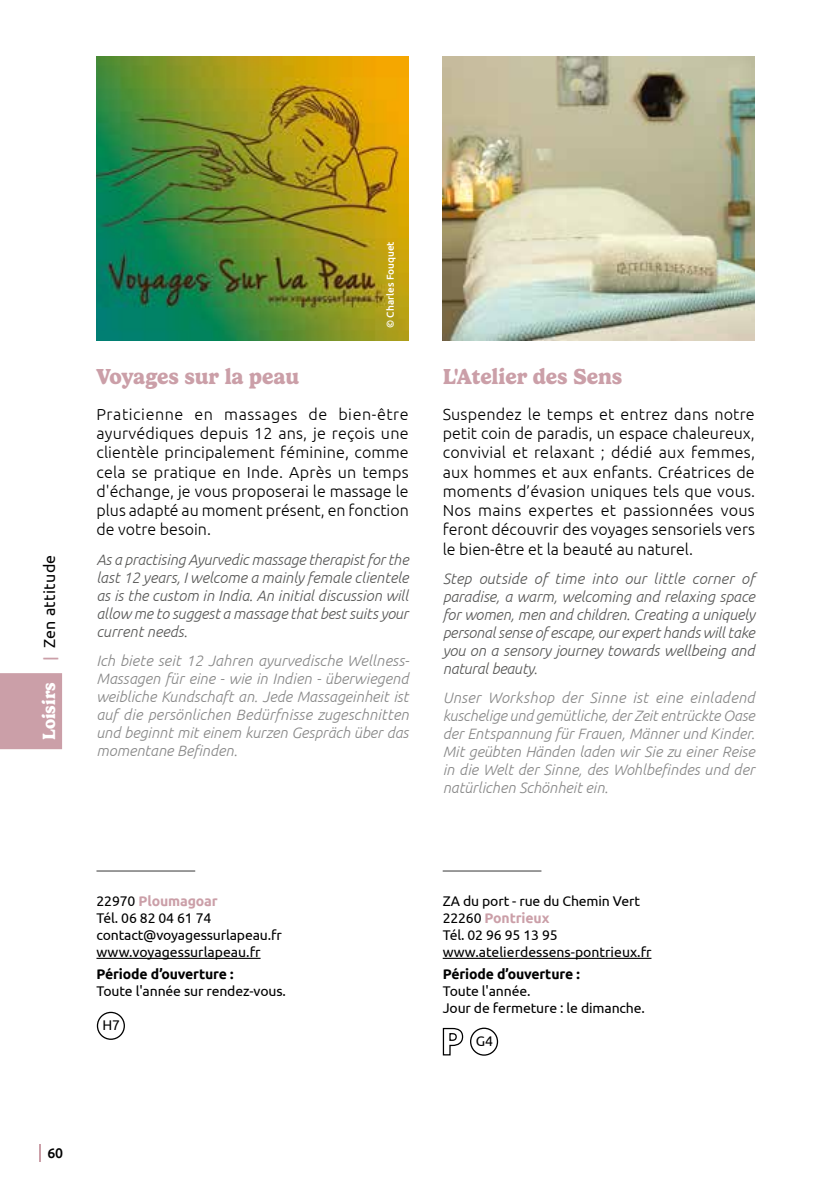
<style>
.page{position:relative;width:840px;height:1191px;background:#fff}
.page>*{position:absolute;margin:0;border:0;box-sizing:border-box;transform-origin:0 0}
.t1{font:700 22px "Gelica";letter-spacing:-.005em;color:#cb9fa8}
.t2{font:300 16px/19.2px "Ubuntu";color:#000;text-align:justify}
.t3{font:16px "Ubuntu";letter-spacing:.02em;color:#000}
.t4{font:italic 300 15px/18px "Ubuntu";color:#878787;text-align:justify}
.t5{font:italic 300 15px/18px "Ubuntu";letter-spacing:-.005em;color:#575756;text-align:justify}
.t6{font:14px/16.8px "Ubuntu";letter-spacing:-.01em;color:#000}
.t7{font:700 14px "Ubuntu";letter-spacing:-.01em;color:#000}
.t8{font:500 14px "Ubuntu";color:#000}
.t9{font:500 10px "Ubuntu";color:#fff}
.s1{font-family:"Gelica";font-weight:700;font-size:18px;color:#fff}
.s2{font-family:"Gelica";font-weight:700;color:#cb9fa8}
.s3{font-weight:700;color:#cb9fa8}
</style>
<div class="page">
<div style="left:0;top:673px;width:62px;height:76px;background:#cb9fa8"></div>
<img style="left:96px;top:57px;width:312px;height:283px">
<hr style="left:96px;top:957px;width:164px;height:2px;background:#000">
<hr style="left:96px;top:870px;width:99px;height:1px;background:#373636">
<div style="left:97px;top:1011px;width:28px;height:28px;border:1px solid #000;border-radius:50%"></div>
<hr style="left:442px;top:957px;width:209px;height:2px;background:#000">
<hr style="left:442px;top:870px;width:99px;height:1px;background:#373636">
<svg style="left:442px;top:1027px;width:21px;height:28px"></svg>
<div style="left:469px;top:1027px;width:29px;height:28px;border:1px solid #000;border-radius:50%"></div>
<img style="left:442px;top:57px;width:312px;height:283px">
<svg style="left:40px;top:1144px;width:1px;height:17px"></svg>
<p class="t3" style="left:40px;top:740px;width:187px;rotate:-90deg"><span class="s1">Loisirs</span> <span class="s2">|</span> Zen attitude</p>
<p class="t9" style="left:383px;top:328px;width:88px;rotate:-90deg">© Charles Fouquet</p>
<h1 class="t1" style="left:96px;top:363px;width:204px">Voyages sur la peau</h1>
<p class="t2" style="left:96px;top:404px;width:313px">Praticienne en massages de bien-être ayurvédiques depuis 12 ans, je reçois une clientèle principalement féminine, comme cela se pratique en Inde. Après un temps d'échange, je vous proposerai le massage le plus adapté au moment présent, en fonction de votre besoin.</p>
<p class="t5" style="left:96px;top:550px;width:313px">As a practising Ayurvedic massage therapist for the last 12 years, I welcome a mainly female clientele as is the custom in India. An initial discussion will allow me to suggest a massage that best suits your current needs.</p>
<p class="t4" style="left:96px;top:651px;width:314px">Ich biete seit 12 Jahren ayurvedische Wellness-Massagen für eine - wie in Indien - überwiegend weibliche Kundschaft an. Jede Massageinheit ist auf die persönlichen Bedürfnisse zugeschnitten und beginnt mit einem kurzen Gespräch über das momentane Befinden.</p>
<h1 class="t1" style="left:442px;top:363px;width:181px">L'Atelier des Sens</h1>
<p class="t2" style="left:442px;top:404px;width:314px">Suspendez le temps et entrez dans notre petit coin de paradis, un espace chaleureux, convivial et relaxant ; dédié aux femmes, aux hommes et aux enfants. Créatrices de moments d’évasion uniques tels que vous.<br>Nos mains expertes et passionnées vous feront découvrir des voyages sensoriels vers le bien-être et la beauté au naturel.</p>
<p class="t5" style="left:442px;top:569px;width:313px">Step outside of time into our little corner of paradise, a warm, welcoming and relaxing space for women, men and children. Creating a uniquely personal sense of escape, our expert hands will take you on a sensory journey towards wellbeing and natural beauty.</p>
<p class="t4" style="left:442px;top:688px;width:313px">Unser Workshop der Sinne ist eine einladend kuschelige und gemütliche, der Zeit entrückte Oase der Entspannung für Frauen, Männer und Kinder.<br>Mit geübten Händen laden wir Sie zu einer Reise in die Welt der Sinne, des Wohlbefindes und der natürlichen Schönheit ein.</p>
<p class="t6" style="left:96px;top:892px;width:187px">22970 <span class="s3">Ploumagoar<br></span>Tél. 06 82 04 61 74 contact@voyagessurlapeau.fr www.voyagessurlapeau.fr</p>
<p class="t7" style="left:96px;top:965px;width:138px">Période d’ouverture :</p>
<p class="t6" style="left:96px;top:982px;width:191px">Toute l'année sur rendez-vous.</p>
<p class="t6" style="left:102px;top:1016px;width:19px">H7</p>
<p class="t8" style="left:47px;top:1143px;width:17px">60</p>
<p class="t6" style="left:442px;top:892px;width:210px">ZA du port - rue du Chemin Vert<br>22260 <span class="s3">Pontrieux<br></span>Tél. 02 96 95 13 95 www.atelierdessens-pontrieux.fr</p>
<p class="t7" style="left:442px;top:965px;width:138px">Période d’ouverture :</p>
<p class="t6" style="left:442px;top:982px;width:204px">Toute l'année.<br>Jour de fermeture : le dimanche.</p>
<p class="t6" style="left:475px;top:1032px;width:19px">G4</p>
</div>
